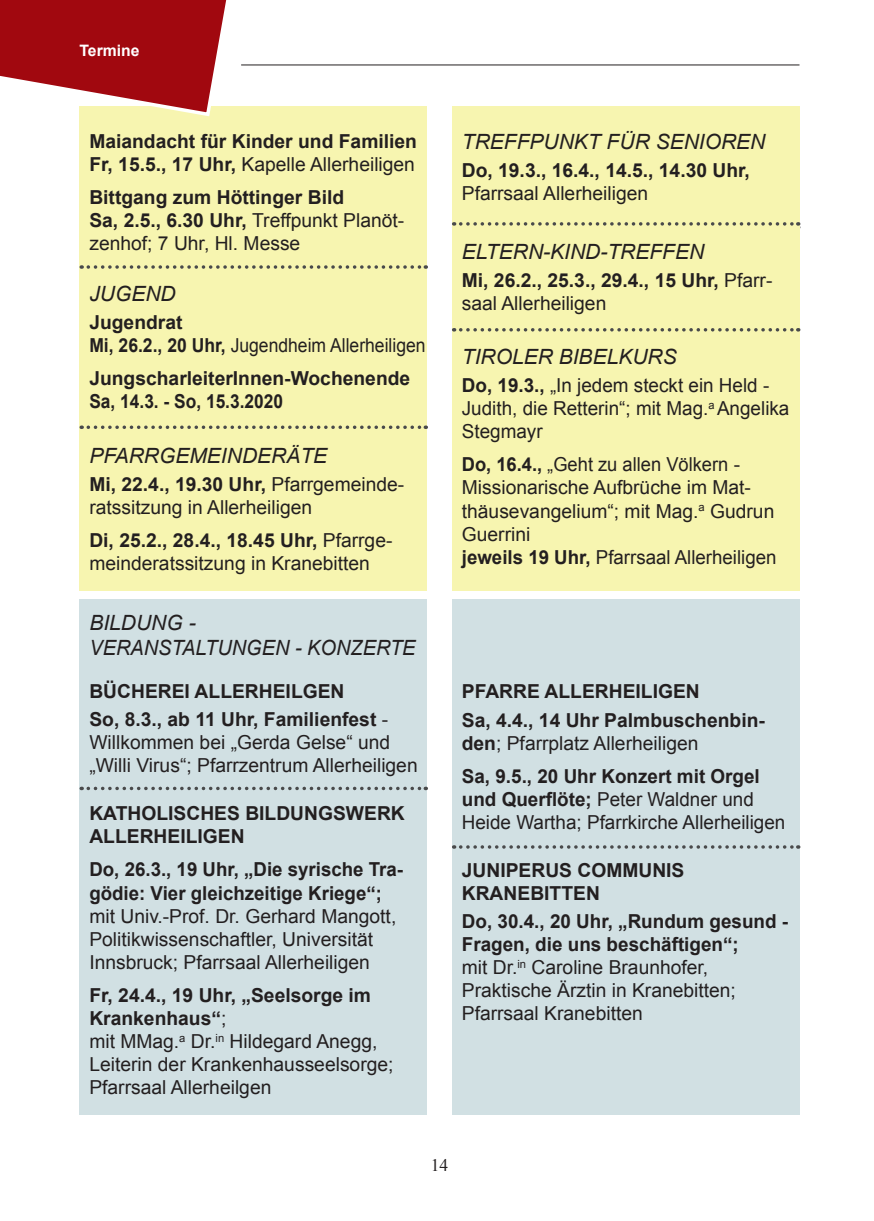
<style>
.page{position:relative;width:874px;height:1221px;background:#fff}
.page>*{position:absolute;margin:0;border:0;box-sizing:border-box;transform-origin:0 0}
.t1{font:italic 21px/25.2px "Arial";color:#231f20}
.t2{font:italic 21px "Arial";color:#231f20;scale:.95 1}
.t3{font:19.25px/23.1px "Arial";color:#231f20}
.t4{font:700 19.25px/23.1px "Arial";color:#231f20}
.t5{font:19.25px/23.1px "Arial";color:#231f20;scale:.95 1}
.t6{font:17.5px "Times New Roman";color:#231f20}
.t7{font:700 15.75px "Arial";color:#fff}
.s1{font-weight:400}
.s2{font-weight:700}
</style>
<div class="page">
<div style="left:79px;top:106px;width:348px;height:485px;background:#f7f5b0"></div>
<svg style="left:88px;top:265px;width:338px;height:4px"></svg>
<svg style="left:88px;top:425px;width:338px;height:4px"></svg>
<div style="left:451px;top:106px;width:348px;height:485px;background:#f7f5b0"></div>
<svg style="left:460px;top:328px;width:338px;height:3px"></svg>
<div style="left:79px;top:599px;width:348px;height:515px;background:#d1e0e3"></div>
<div style="left:451px;top:599px;width:348px;height:515px;background:#d1e0e3"></div>
<svg style="left:460px;top:222px;width:338px;height:4px"></svg>
<svg style="left:460px;top:845px;width:338px;height:3px"></svg>
<svg style="left:88px;top:786px;width:338px;height:4px"></svg>
<svg style="left:0;top:0;width:245px;height:117px"></svg>
<hr style="left:241px;top:64px;width:558px;height:1px;background:#231f20">
<p class="t7" style="left:79px;top:40px;width:62px">Termine</p>
<p class="t4" style="left:89px;top:130px;width:329px">Maiandacht für Kinder und Familien<br>Fr, 15.5., 17 Uhr, <span class="s1">Kapelle Allerheiligen</span></p>
<p class="t4" style="left:89px;top:186px;width:316px">Bittgang zum Höttinger Bild<br>Sa, 2.5., 6.30 Uhr, <span class="s1">Treffpunkt Planöt&shy;zenhof; 7 Uhr, Hl. Messe</span></p>
<p class="t1" style="left:89px;top:281px;width:88px">JUGEND</p>
<p class="t4" style="left:89px;top:311px;width:337px">Jugendrat<br>Mi, 26.2., 20 Uhr, <span class="s1">Jugendheim Allerheiligen</span></p>
<p class="t4" style="left:89px;top:367px;width:322px">JungscharleiterInnen-Wochenende<br>Sa, 14.3. - So, 15.3.2020</p>
<p class="t1" style="left:89px;top:443px;width:29px">PFARR</p>
<p class="t1" style="left:159px;top:443px;width:170px">GEMEINDERÄTE</p>
<p class="t3" style="left:89px;top:473px;width:316px"><span class="s2">Mi, 22.4., 19.30 Uhr,</span> Pfarrgemeinde&shy;ratssitzung in Allerheiligen</p>
<p class="t3" style="left:89px;top:529px;width:304px"><span class="s2">Di, 25.2., 28.4., 18.45 Uhr,</span> Pfarrge&shy;meinderatssitzung in Kranebitten</p>
<p class="t1" style="left:89px;top:610px;width:108px">BILDUNG -<br>VERANS</p>
<p class="t2" style="left:171px;top:634px;width:258px">TALTUN GEN - KONZER TE</p>
<p class="t4" style="left:89px;top:680px;width:41px">bücherei</p>
<p class="t4" style="left:89px;top:677px;width:300px;line-height:28px;text-indent:105px">Allerheilgen<br>So, 8.3., ab 11 Uhr, Familienfest <span class="s1">-</span></p>
<p class="t3" style="left:89px;top:731px;width:330px">Willkommen bei „Gerda Gelse“ und „Willi Virus“; Pfarrzentrum Allerheiligen</p>
<p class="t4" style="left:89px;top:802px;width:28px">Katholisches</p>
<p class="t4" style="left:245px;top:802px;width:28px">Bildungswerk</p>
<p class="t4" style="left:89px;top:820px;width:315px;line-height:33.1px">Allerheiligen<br>Do, 26.3., 19 Uhr, „Die syrische Tra-</p>
<p class="t4" style="left:89px;top:881px;width:294px">gödie: Vier gleichzeitige Kriege“;</p>
<p class="t3" style="left:89px;top:904px;width:308px">mit Univ.-Prof. Dr. Gerhard Mangott,<br>Politikwissenschaftler, Universität<br>Innsbruck; Pfarrsaal Allerheiligen</p>
<p class="t3" style="left:89px;top:983px;width:305px"><span class="s2">Fr, 24.4., 19 Uhr, „Seelsorge im<br>Krankenhaus“</span>;<br>mit MMag.<sup>a</sup> Dr.<sup>in</sup> Hildegard Anegg,<br>Leiterin der Krankenhausseelsorge;<br>Pfarrsaal Allerheilgen</p>
<p class="t1" style="left:461px;top:130px;width:57px">TREFFP</p>
<p class="t1" style="left:543px;top:130px;width:220px">UNKT FÜR SENIOREN</p>
<p class="t4" style="left:461px;top:160px;width:289px">Do, 19.3., 16.4., 14.5., 14.30 Uhr,</p>
<p class="t3" style="left:461px;top:182px;width:188px">Pfarrsaal Allerheiligen</p>
<p class="t1" style="left:461px;top:239px;width:240px">ELTERN-KIND-TREFFEN</p>
<p class="t4" style="left:461px;top:269px;width:312px">Mi, 26.2., 25.3., 29.4., 15 Uhr, <span class="s1">Pfarr&shy;saal Allerheiligen</span></p>
<p class="t1" style="left:461px;top:344px;width:201px">TIR OLER BIBELKURS</p>
<p class="t3" style="left:461px;top:374px;width:329px"><span class="s2">Do, 19.3.,</span> „In jedem steckt ein Held -<br>Judith, die Retterin“; mit Mag.<sup>a</sup> Angelika<br>Stegmayr</p>
<p class="t5" style="left:461px;top:453px;width:333px"><span class="s2">Do, 16.4.,</span> „Geht zu allen Völkern -<br>Missionarische Aufbrüche im Mat&shy;thäusevangelium“; mit Mag.<sup>a</sup> Gudrun<br>Guerrini<br><span class="s2">jeweils 19 Uhr,</span> Pfarrsaal Allerheiligen</p>
<p class="t4" style="left:461px;top:678px;width:304px;line-height:28px;text-indent:83px">Allerheiligen<br>Sa, 4.4., 14 Uhr Palmbuschenbin-</p>
<p class="t4" style="left:461px;top:727px;width:299px;line-height:33.1px">den<span class="s1">; Pfarrplatz Allerheiligen<br></span>Sa, 9.5., 20 Uhr Konzert mit Orgel</p>
<p class="t3" style="left:461px;top:787px;width:325px"><span class="s2">und Querflöte;</span> Peter Waldner und<br>Heide Wartha; Pfarrkirche Allerheiligen</p>
<p class="t4" style="left:461px;top:859px;width:24px">Juniperus</p>
<p class="t4" style="left:577px;top:859px;width:28px">Communis</p>
<p class="t4" style="left:461px;top:879px;width:328px;line-height:28px">Kranebitten<br>Do, 30.4., 20 Uhr, „Rundum gesund -</p>
<p class="t3" style="left:461px;top:933px;width:278px"><span class="s2">Fragen, die uns beschäftigen“; </span>mit Dr.<sup>in</sup> Caroline Braunhofer,<br>Praktische Ärztin in Kranebitten;<br>Pfarrsaal Kranebitten</p>
<p class="t4" style="left:461px;top:680px;width:27px">Pfarre</p>
<p class="t6" style="left:430px;top:1152px;width:19px">14</p>
</div>
